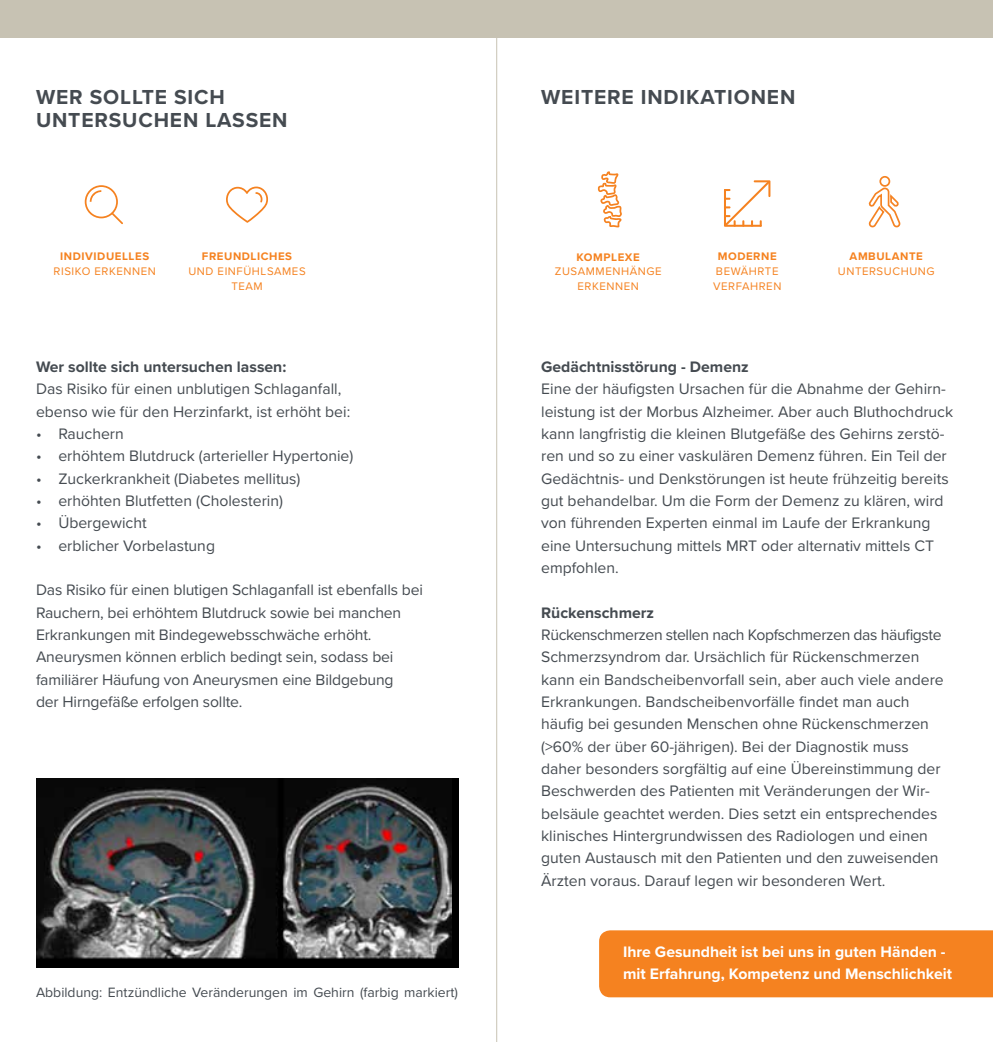
<style>
.page{position:relative;width:993px;height:1042px;background:#fff}
.page>*{position:absolute;margin:0;border:0;box-sizing:border-box;transform-origin:0 0}
.t1{font:700 21px/22.4px "Proxima Nova";letter-spacing:.04em;color:#454b51}
.t2{font:15.75px/22.4px "Proxima Nova";color:#454b51}
.t3{font:700 15.75px/22.4px "Proxima Nova";color:#fff}
.t4{font:700 15.75px "Proxima Nova";color:#454b51}
.t5{font:14px "Proxima Nova";color:#454b51}
.t6{font:11.38px/14.9px "Proxima Nova";letter-spacing:.05em;color:#f58220;text-align:center}
.t7{font:700 11.38px "Proxima Nova";letter-spacing:.05em;color:#f58220}
</style>
<div class="page">
<div style="left:0;top:0;width:992px;height:37px;background:#c7c2b3"></div>
<div style="left:599px;top:930px;width:393px;height:67px;background:#f58220"></div>
<img style="left:36px;top:779px;width:415px;height:189px">
<svg style="left:85px;top:185px;width:38px;height:39px"></svg>
<svg style="left:226px;top:187px;width:42px;height:36px"></svg>
<svg style="left:597px;top:171px;width:24px;height:56px"></svg>
<svg style="left:724px;top:180px;width:46px;height:47px"></svg>
<svg style="left:868px;top:176px;width:33px;height:52px"></svg>
<hr style="left:496px;top:0;width:1px;height:1042px;background:#c7c2b3">
<h1 class="t1" style="left:36px;top:86px;width:253px">Wer sollte sich untersuchen lassen</h1>
<h1 class="t1" style="left:541px;top:86px;width:15px">WEITERE</h1>
<h1 class="t1" style="left:640px;top:86px;width:14px">INDIKATIONEN</h1>
<p class="t7" style="left:60px;top:248px;width:7px">INDI</p>
<p class="t7" style="left:85px;top:248px;width:38px">VIDUELLES</p>
<p class="t6" style="left:54px;top:264px;width:50px">RISIKO ERKENNEN</p>
<p class="t7" style="left:202px;top:248px;width:8px">FRE</p>
<p class="t7" style="left:224px;top:248px;width:18px">UNDLICHES</p>
<p class="t6" style="left:188px;top:264px;width:49px">UND EINFÜHLSA</p>
<p class="t6" style="left:282px;top:264px;width:17px">MES</p>
<p class="t6" style="left:231px;top:278px;width:33px">TeAM</p>
<p class="t7" style="left:576px;top:248px;width:65px">Komplexe</p>
<p class="t6" style="left:554px;top:264px;width:108px">zusammenhänge erkennen</p>
<p class="t7" style="left:717px;top:248px;width:20px">MODERNE</p>
<p class="t6" style="left:715px;top:264px;width:34px">BE WÄHRT</p>
<p class="t6" style="left:771px;top:264px;width:8px">e</p>
<p class="t6" style="left:712px;top:278px;width:9px">VERFAHREN</p>
<p class="t7" style="left:849px;top:248px;width:44px">AMBULANTE</p>
<p class="t6" style="left:837px;top:264px;width:98px">untersuchung</p>
<p class="t4" style="left:36px;top:355px;width:252px">Wer sollte sich untersuchen lassen:</p>
<p class="t2" style="left:36px;top:377px;width:316px">Das Risiko für einen unblutigen Schlaganfall, ebenso wie für den Herzinfarkt, ist erhöht bei:</p>
<p class="t2" style="left:36px;top:422px;width:89px">• Rauchern</p>
<p class="t2" style="left:36px;top:444px;width:319px">• erhöhtem Blutdruck (arterieller Hypertonie)</p>
<p class="t2" style="left:36px;top:466px;width:266px">• Zuckerkrankheit (Diabetes mellitus)</p>
<p class="t2" style="left:36px;top:489px;width:248px">• erhöhten Blutfetten (Cholesterin)</p>
<p class="t2" style="left:36px;top:511px;width:112px">• Ü bergewicht</p>
<p class="t2" style="left:36px;top:533px;width:180px">• erblicher Vorbelastung</p>
<p class="t2" style="left:36px;top:578px;width:388px">Das Risiko für einen blutigen Schlaganfall ist ebenfalls bei Rauchern, bei erhöhtem Blutdruck sowie bei manchen Erkrankungen mit Bindegewebsschwäche erhöht.<br>Aneurysmen können erblich bedingt sein, sodass bei familiärer Häufung von Aneurysmen eine Bildgebung<br>der Hirngefäße erfolgen sollte.</p>
<p class="t4" style="left:541px;top:355px;width:209px">Gedächtnisstörung - Demenz</p>
<p class="t2" style="left:541px;top:377px;width:413px">Eine der häufigsten U rsachen für die Abnahme der Gehirn&shy;leistung ist der Morbus Alzheimer. Aber auch Bluthochdruck kann langfristig die kleinen Blutgefäße des Gehirns zerstö&shy;ren und so zu einer vaskulären Demenz führen. Ein Teil der Gedächtnis- und Denkstörungen ist heute frühzeitig bereits gut behandelbar. U m die Form der Demenz zu klären, wird von führenden Experten einmal im Laufe der Erkrankung eine U ntersuchung mittels MRT oder alternativ mittels CT empfohlen.</p>
<p class="t4" style="left:541px;top:601px;width:114px">Rückenschmerz</p>
<p class="t2" style="left:541px;top:623px;width:404px">Rückenschmerzen stellen nach Kopfschmerzen das häufigste Schmerzsyndrom dar. U rsächlich für Rückenschmerzen kann ein Bandscheibenvorfall sein, aber auch viele andere Erkrankungen. Bandscheibenvorfälle findet man auch häufig bei gesunden Menschen ohne Rückenschmerzen (&gt;60% der über 60-jährigen). Bei der Diagnostik muss daher besonders sorgfältig auf eine Ü bereinstimmung der Beschwerden des Patienten mit Veränderungen der Wir&shy;belsäule geachtet werden. Dies setzt ein entsprechendes klinisches Hintergrundwissen des Radiologen und einen guten Austausch mit den Patienten und den zuweisenden Ärzten voraus. Darauf legen wir besonderen Wert.</p>
<p class="t3" style="left:623px;top:940px;width:330px">Ihre Gesundheit ist bei uns in guten Händen - mit Erfahrung, Kompetenz und Menschlichkeit</p>
<p class="t5" style="left:36px;top:982px;width:423px">Abbildung: Entzündliche Veränderungen im Gehirn (farbig markiert)</p>
</div>
